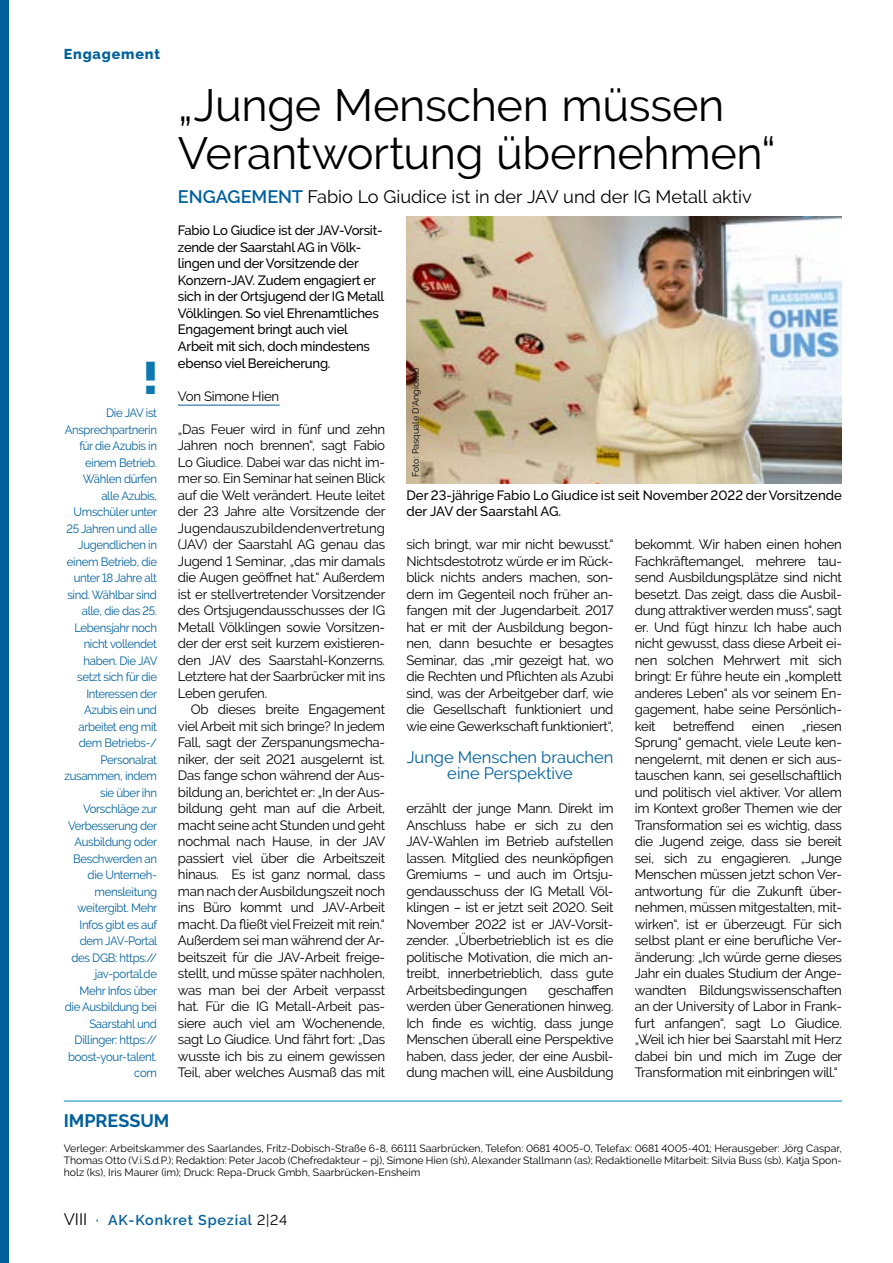
<style>
.page{position:relative;width:893px;height:1263px;background:#fff}
.page>*{position:absolute;margin:0;border:0;box-sizing:border-box;transform-origin:0 0}
.Überschrift_AK_Gesundheit-Arbeit{font:45px/48px "Raleway";letter-spacing:-.01em;color:#000}
.Zahl_Einspaltig_für_linksbündig{font:900 45px "Raleway";color:#0c78af}
.Subline_fett___Zeichenformat_light_AK_Ge{font:18px "Raleway";letter-spacing:-.005em;color:#000}
.Rubriken_Überschrift_unten{font:700 18px "Raleway";color:#00609c}
.Zitat___Zahlenkasten_Fließtext_mittig{font:16.5px/16.5px "Raleway";letter-spacing:-.005em;color:#00609c;text-align:center}
.Seitenzahl_Kolumne_links_unten{font:600 14.25px "Raleway";letter-spacing:.06em;color:#00609c}
.Kolumnentitel_linke_Seite{font:800 14.25px "Raleway";letter-spacing:.06em;color:#00609c}
.Einführung_Überschrift_klein_Monothema{font:13.5px/16.5px "Raleway";letter-spacing:-.02em;color:#000;text-align:justify}
.Einführung_Überschrift_klein_Monothema-2{font:500 13.5px/16.5px "Raleway";letter-spacing:-.02em;color:#000}
.Bildtext_ohne_Einzug{font:500 13.5px/16.5px "Raleway";color:#000}
.Autor_Text_10_11_mit_Absatzlinie_dunkelb{font:13.5px "Raleway";letter-spacing:-.02em;color:#000}
.Tanzspalte_rechtsbündig{font:12px/16.5px "Raleway";letter-spacing:-.03em;color:#00609c;text-align:right;scale:.95 1}
.Fließtext_Impresssum_klein{font:10.5px/12px "Raleway";color:#000;text-align:justify}
.Fotocredits_vom_Bild_aussen{font:9px "Raleway";color:#000}
.s1{font-weight:600;color:#00609c}
.s2{font-weight:400;font-size:16.5px;color:#000}
.s3{font-weight:400;color:#000}
</style>
<div class="page">
<img style="left:407px;top:216px;width:435px;height:268px">
<div style="left:0;top:0;width:9px;height:1263px;background:#00609c"></div>
<hr style="left:64px;top:1101px;width:778px;height:1px;background:#0081c9">
<hr style="left:178px;top:405px;width:102px;height:1px;background:#00609c">
<p class="Kolumnentitel_linke_Seite" style="left:64px;top:46px;width:98px">Engagement</p>
<p class="Zahl_Einspaltig_für_linksbündig" style="left:143px;top:352px;width:18px">!</p>
<p class="Tanzspalte_rechtsbündig" style="left:65px;top:404px;width:99px">Die JAV ist<br>Ansprechpartnerin für die Azubis in einem Betrieb.<br>Wählen dürfen alle Azubis,<br>Umschüler unter<br>25 Jahren und alle<br>Jugendlichen in einem Betrieb, die unter 18 Jahre alt sind. Wählbar sind alle, die das 25.<br>Lebensjahr noch nicht vollendet haben. Die JAV setzt sich für die<br>Interessen der<br>Azubis ein und arbeitet eng mit dem Betriebs-/<br>Personalrat zusammen, indem sie über ihn<br>Vorschläge zur<br>Verbesserung der<br>Ausbildung oder<br>Beschwerden an die Unterneh&shy;mensleitung weitergibt. Mehr<br>Infos gibt es auf dem JAV-Portal des DGB: https:// jav-portal.de</p>
<p class="Tanzspalte_rechtsbündig" style="left:65px;top:982px;width:99px">Mehr Infos über die Ausbildung bei<br>Saarstahl und<br>Dillinger: https:// boost-your-talent. com</p>
<p class="Überschrift_AK_Gesundheit-Arbeit" style="left:178px;top:81px;width:599px">„Junge Menschen müssen<br>Verantwortung übernehmen“</p>
<p class="Subline_fett___Zeichenformat_light_AK_Ge" style="left:178px;top:186px;width:575px"><span class="s1">ENGAGEMENT</span> Fabio Lo Giudice ist in der JAV und der IG Metall aktiv</p>
<p class="Einführung_Überschrift_klein_Monothema-2" style="left:178px;top:222px;width:208px">Fabio Lo Giudice ist der JAV-Vorsit&shy;zende der Saarstahl AG in Völk&shy;lingen und der Vorsitzende der<br>Konzern-JAV. Zudem engagiert er sich in der Ortsjugend der IG Metall<br>Völklingen. So viel Ehrenamtliches<br>Engagement bringt auch viel<br>Arbeit mit sich, doch mindestens ebenso viel Bereicherung.</p>
<p class="Autor_Text_10_11_mit_Absatzlinie_dunkelb" style="left:178px;top:388px;width:103px">Von Simone Hien</p>
<p class="Einführung_Überschrift_klein_Monothema" style="left:178px;top:420px;width:209px">„Das Feuer wird in fünf und zehn Jahren noch brennen“, sagt Fabio Lo Giudice. Dabei war das nicht im&shy;mer so. Ein Seminar hat seinen Blick auf die Welt verändert. Heute leitet der 23 Jahre alte Vorsitzende der Jugendauszubildendenvertretung (JAV) der Saarstahl AG genau das Jugend 1 Seminar, „das mir damals die Augen geöffnet hat.“ Außerdem ist er stellvertretender Vorsitzender des Ortsjugendausschusses der IG Metall Völklingen sowie Vorsitzen&shy;der der erst seit kurzem existieren&shy;den JAV des Saarstahl-Konzerns.<br>Letztere hat der Saarbrücker mit ins Leben gerufen.</p>
<p class="Einführung_Überschrift_klein_Monothema" style="left:178px;top:701px;width:209px;text-indent:13px">Ob dieses breite Engagement viel Arbeit mit sich bringe? In jedem Fall, sagt der Zerspanungsmecha&shy;niker, der seit 2021 ausgelernt ist.<br>Das fange schon während der Aus&shy;bildung an, berichtet er: „In der Aus&shy;bildung geht man auf die Arbeit, macht seine acht Stunden und geht nochmal nach Hause, in der JAV passiert viel über die Arbeitszeit hinaus. Es ist ganz normal, dass man nach der Ausbildungszeit noch ins Büro kommt und JAV-Arbeit macht. Da fließt viel Freizeit mit rein.“ Außerdem sei man während der Ar&shy;beitszeit für die JAV-Arbeit freige&shy;stellt, und müsse später nachholen, was man bei der Arbeit verpasst hat. Für die IG Metall-Arbeit pas&shy;siere auch viel am Wochenende, sagt Lo Giudice. Und fährt fort: „Das wusste ich bis zu einem gewissen Teil, aber welches Ausmaß das mit</p>
<p class="Fotocredits_vom_Bild_aussen" style="left:410px;top:477px;width:111px;rotate:-90deg">Foto: Pasquale D‘Angiolillo</p>
<p class="Bildtext_ohne_Einzug" style="left:406px;top:486px;width:437px">Der 23-jährige Fabio Lo Giudice ist seit November 2022 der Vorsitzende der JAV der Saarstahl AG.</p>
<p class="Einführung_Überschrift_klein_Monothema" style="left:406px;top:536px;width:209px">sich bringt, war mir nicht bewusst.“ Nichtsdestotrotz würde er im Rück&shy;blick nichts anders machen, son&shy;dern im Gegenteil noch früher an&shy;fangen mit der Jugendarbeit. 2017 hat er mit der Ausbildung begon&shy;nen, dann besuchte er besagtes Seminar, das „mir gezeigt hat, wo die Rechten und Pflichten als Azubi sind, was der Arbeitgeber darf, wie die Gesellschaft funktioniert und wie eine Gewerkschaft funktioniert“,</p>
<p class="Zitat___Zahlenkasten_Fließtext_mittig" style="left:407px;top:748px;width:208px">Junge Menschen brauchen eine Perspektive</p>
<p class="Einführung_Überschrift_klein_Monothema" style="left:406px;top:800px;width:209px">erzählt der junge Mann. Direkt im Anschluss habe er sich zu den JAV-Wahlen im Betrieb aufstellen lassen. Mitglied des neunköpfigen Gremiums – und auch im Ortsju&shy;gendausschuss der IG Metall Völ&shy;klingen – ist er jetzt seit 2020. Seit November 2022 ist er JAV-Vorsit&shy;zender. „Überbetrieblich ist es die politische Motivation, die mich an&shy;treibt, innerbetrieblich, dass gute Arbeitsbedingungen</p>
<p class="Einführung_Überschrift_klein_Monothema" style="left:406px;top:981px;width:209px;text-indent:142px">geschaffen werden über Generationen hinweg.<br>Ich finde es wichtig, dass junge Menschen überall eine Perspektive haben, dass jeder, der eine Ausbil&shy;dung machen will, eine Ausbildung</p>
<p class="Einführung_Überschrift_klein_Monothema" style="left:635px;top:536px;width:209px">bekommt. Wir haben einen hohen Fachkräftemangel, mehrere tau&shy;send Ausbildungsplätze sind nicht besetzt. Das zeigt, dass die Ausbil&shy;dung attraktiver werden muss“, sagt er. Und fügt hinzu: Ich habe auch nicht gewusst, dass diese Arbeit ei&shy;nen solchen Mehrwert mit sich bringt: Er führe heute ein „komplett anderes Leben“ als vor seinem En&shy;gagement, habe seine Persönlich&shy;keit</p>
<p class="Einführung_Überschrift_klein_Monothema" style="left:673px;top:717px;width:63px">betreffend</p>
<p class="Einführung_Überschrift_klein_Monothema" style="left:752px;top:717px;width:34px">einen</p>
<p class="Einführung_Überschrift_klein_Monothema" style="left:635px;top:717px;width:209px;text-indent:167px">„riesen Sprung“ gemacht, viele Leute ken&shy;nengelernt, mit denen er sich aus&shy;tauschen kann, sei gesellschaftlich und politisch viel aktiver. Vor allem im Kontext großer Themen wie der Transformation sei es wichtig, dass die Jugend zeige, dass sie bereit sei, sich zu engagieren. „Junge Menschen müssen jetzt schon Ver&shy;antwortung für die Zukunft über&shy;nehmen, müssen mitgestalten, mit&shy;wirken“, ist er überzeugt. Für sich selbst plant er eine berufliche Ver&shy;änderung: „Ich würde gerne dieses Jahr ein duales Studium der Ange&shy;wandten Bildungswissenschaften an der University of Labor in Frank&shy;furt anfangen“, sagt Lo Giudice. „Weil ich hier bei Saarstahl mit Herz dabei bin und mich im Zuge der Transformation mit einbringen will.“</p>
<p class="Rubriken_Überschrift_unten" style="left:64px;top:1111px;width:107px">IMPRESSUM</p>
<p class="Fließtext_Impresssum_klein" style="left:64px;top:1142px;width:780px">Verleger: Arbeitskammer des Saarlandes, Fritz-Dobisch-Straße 6-8, 66111 Saarbrücken, Telefon: 0681 4005-0, Telefax: 0681 4005-401; Herausgeber: Jörg Caspar, Thomas Otto (V.i.S.d.P.); Redaktion: Peter Jacob (Chefredakteur – pj), Simone Hien (sh), Alexander Stallmann (as); Redaktionelle Mitarbeit: Silvia Buss (sb), Katja Spon&shy;holz (ks), Iris Maurer (im); Druck: Repa-Druck Gmbh, Saarbrücken-Ensheim</p>
<p class="Seitenzahl_Kolumne_links_unten" style="left:64px;top:1211px;width:225px"><span class="s2">VIII</span> · AK-Konkret Spezial <span class="s3">2|24</span></p>
</div>
